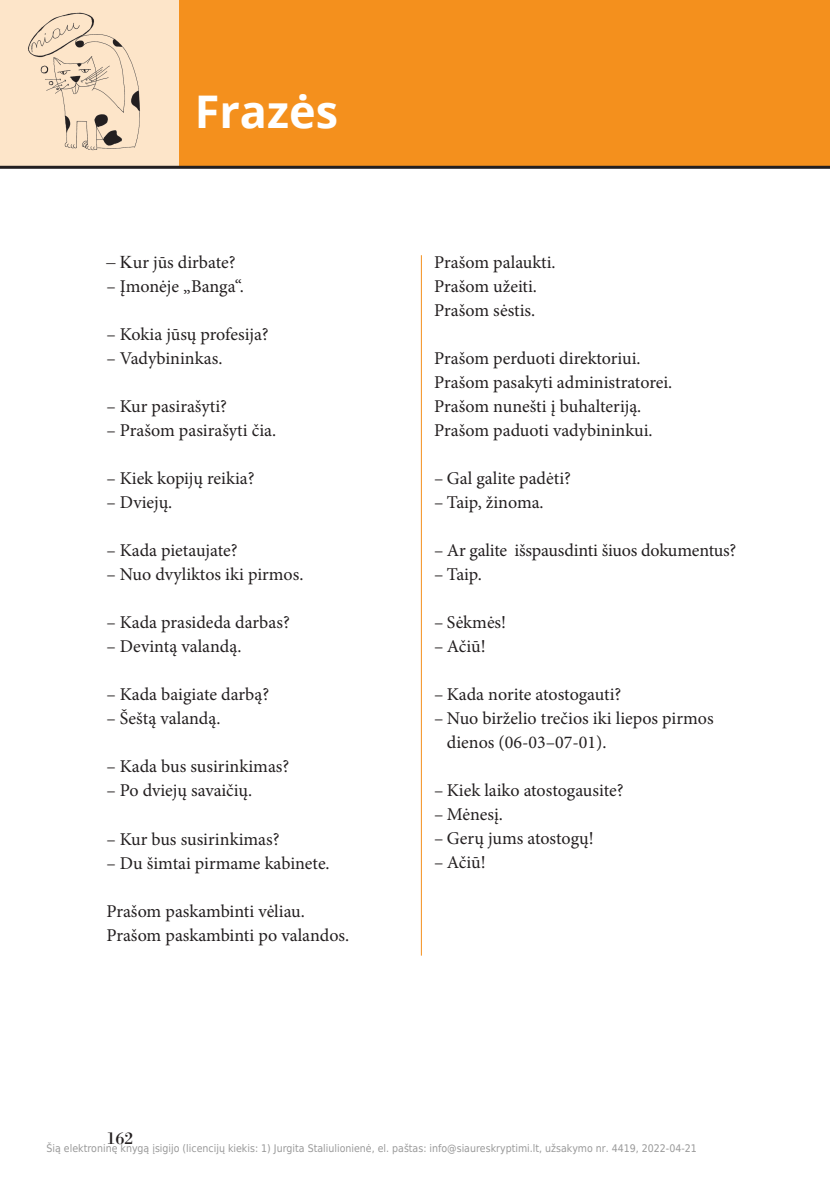
<style>
.page{position:relative;width:830px;height:1191px;background:#fff}
.page>*{position:absolute;margin:0;border:0;box-sizing:border-box;transform-origin:0 0}
.t1{font:700 45px "Open Sans";color:#fff}
.t2{font:18px/24px "Minion Pro";color:#231f20}
.t3{font:18px "Bodoni Std";color:#231f20}
.t4{font:10.5px "DejaVu Sans Condensed";color:#999}
.s1{font-family:"Times New Roman"}
</style>
<div class="page">
<div style="left:0;top:0;width:829px;height:166px;background:#fde5c9"></div>
<div style="left:180px;top:0;width:649px;height:166px;background:#f4901d"></div>
<img style="left:28px;top:12px;width:112px;height:139px">
<hr style="left:421px;top:255px;width:1px;height:700px;background:#f4901d">
<hr style="left:829px;top:0;width:1px;height:168px;background:#f4901d">
<hr style="left:0;top:166px;width:829px;height:3px;background:#231f20">
<h1 class="t1" style="left:195px;top:80px;width:145px">Frazės</h1>
<p class="t2" style="left:106px;top:251px;width:131px"><span class="s1">– K</span>ur jūs dirbate?</p>
<p class="t2" style="left:106px;top:275px;width:139px">– Įmonėje „Banga“.</p>
<p class="t2" style="left:106px;top:323px;width:164px">– Kokia jūsų profesija?</p>
<p class="t2" style="left:106px;top:347px;width:117px">– Vadybininkas.</p>
<p class="t2" style="left:106px;top:395px;width:122px">– Kur pasirašyti?</p>
<p class="t2" style="left:106px;top:419px;width:171px">– Prašom pasirašyti čia.</p>
<p class="t2" style="left:106px;top:467px;width:150px">– Kiek kopijų reikia?</p>
<p class="t2" style="left:106px;top:491px;width:67px">– Dviejų.</p>
<p class="t2" style="left:106px;top:539px;width:133px">– Kada pietaujate?</p>
<p class="t2" style="left:106px;top:563px;width:198px">– Nuo dvyliktos iki pirmos.</p>
<p class="t2" style="left:106px;top:611px;width:185px">– Kada prasideda darbas?</p>
<p class="t2" style="left:106px;top:635px;width:136px">– Devintą valandą.</p>
<p class="t2" style="left:106px;top:683px;width:164px">– Kada baigiate darbą?</p>
<p class="t2" style="left:106px;top:707px;width:115px">– Šeštą valandą.</p>
<p class="t2" style="left:106px;top:755px;width:184px">– Kada bus susirinkimas?</p>
<p class="t2" style="left:106px;top:779px;width:147px">– Po dviejų savaičių.</p>
<p class="t2" style="left:106px;top:827px;width:174px">– Kur bus susirinkimas?</p>
<p class="t2" style="left:106px;top:851px;width:225px">– Du šimtai pirmame kabinete.</p>
<p class="t2" style="left:106px;top:899px;width:244px">Prašom paskambinti vėliau.<br>Prašom paskambinti po valandos.</p>
<p class="t2" style="left:434px;top:251px;width:123px">Prašom palaukti.<br>Prašom užeiti.<br>Prašom sėstis.</p>
<p class="t2" style="left:434px;top:347px;width:239px">Prašom perduoti direktoriui.<br>Prašom pasakyti administratorei.<br>Prašom nunešti į buhalteriją.<br>Prašom paduoti vadybininkui.</p>
<p class="t2" style="left:434px;top:467px;width:138px">– Gal galite padėti?</p>
<p class="t2" style="left:434px;top:491px;width:111px">– Taip, žinoma.</p>
<p class="t2" style="left:434px;top:539px;width:303px">– Ar galite išspausdinti šiuos dokumentus?</p>
<p class="t2" style="left:434px;top:563px;width:49px">– Taip.</p>
<p class="t2" style="left:434px;top:611px;width:74px">– Sėkmės!</p>
<p class="t2" style="left:434px;top:635px;width:53px">– Ačiū!</p>
<p class="t2" style="left:434px;top:683px;width:189px">– Kada norite atostogauti?</p>
<p class="t2" style="left:446px;top:707px;width:268px;text-indent:-13px">– Nuo birželio trečios iki liepos pirmos dienos (06-03–07-01).</p>
<p class="t2" style="left:434px;top:779px;width:191px">– Kiek laiko atostogausite?</p>
<p class="t2" style="left:434px;top:803px;width:70px">– Mėnesį.</p>
<p class="t2" style="left:434px;top:827px;width:161px">– Gerų jums atostogų!</p>
<p class="t2" style="left:434px;top:851px;width:53px">– Ačiū!</p>
<p class="t3" style="left:106px;top:1127px;width:28px">162</p>
<p class="t4" style="left:46px;top:1141px;width:651px">Šią elektroninę knygą įsigijo (licencijų kiekis: 1) Jurgita Staliulionienė, el. paštas: info@siaureskryptimi.lt, užsakymo nr. 4419, 2022-04-21</p>
</div>
